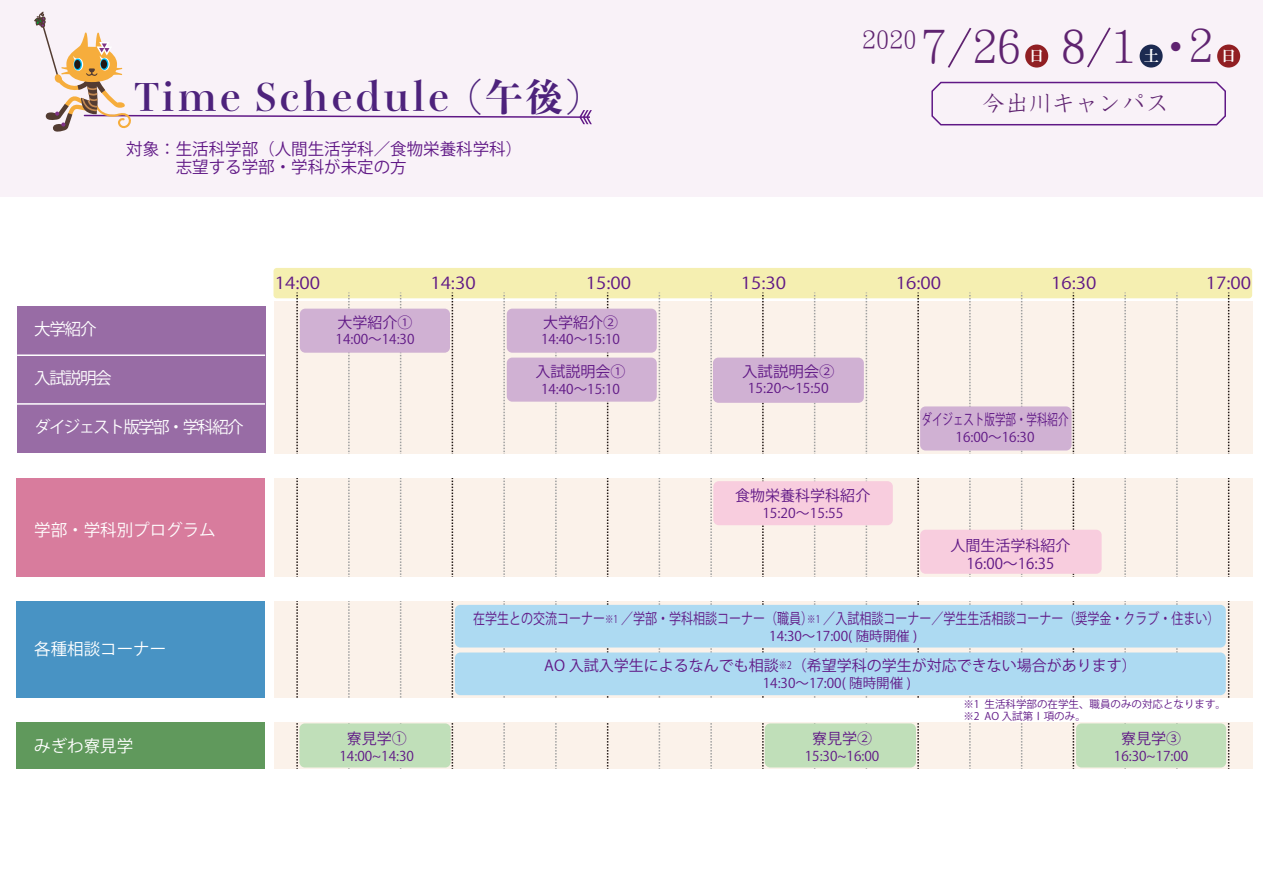
<style>
.page{position:relative;width:1263px;height:893px;background:#fff}
.page>*{position:absolute;margin:0;border:0;box-sizing:border-box;transform-origin:0 0}
.t1{font:45.45px "DF Kai Sho Md MP RKSJ H";color:#5f2370;scale:.85 1}
.t2{font:800 37.5px "Toppan Bunkyu Midashi Mincho Std N";letter-spacing:.075em;color:#4d227c}
.t3{font:24.6px "DF Kai Sho Md MP RKSJ H";color:#5f2370;scale:.89 1}
.t4{font:24.6px "DF Kyo Ka Sho W3 MP RKSJ H";letter-spacing:-.05em;color:#5f2370}
.t5{font:16.5px/18px "Koz Go Pro";color:#601886}
.t6{font:16.5px "Koz Go Pro";color:#601886;scale:1.13 1}
.t7{font:16.5px "Koz Go Pro";color:#fff}
.t8{font:16.5px "Koz Go Pro";letter-spacing:-.1em;color:#fff}
.t9{font:15.15px "HGS Mincho E";color:#fff}
.t10{font:15px/18px "Koz Go Pro";color:#601886;text-align:center}
.t11{font:15px "Koz Go Pro";color:#601886;scale:.8 1}
.t12{font:15px "Koz Go Pro";color:#601886;scale:.7 1}
.t13{font:13.5px "Koz Go Pro";color:#601886}
.t14{font:10.5px/12px "Koz Go Pro";color:#601886}
.s1{font-size:45.45px}
.s2{font-size:10.5px}
</style>
<div class="page">
<div style="left:17px;top:307px;width:248px;height:146px;background:#986ca5"></div>
<div style="left:16px;top:478px;width:248px;height:99px;background:#d87c9d"></div>
<div style="left:16px;top:601px;width:248px;height:97px;background:#4893c4"></div>
<div style="left:16px;top:720px;width:248px;height:49px;background:#60995c"></div>
<div style="left:273px;top:268px;width:979px;height:30px;background:#f5efb1;border-radius:3px"></div>
<div style="left:274px;top:301px;width:978px;height:468px;background:#faefe5"></div>
<svg style="left:296px;top:293px;width:2px;height:476px"></svg>
<svg style="left:348px;top:293px;width:2px;height:476px"></svg>
<svg style="left:400px;top:293px;width:1px;height:476px"></svg>
<svg style="left:503px;top:293px;width:2px;height:476px"></svg>
<svg style="left:555px;top:293px;width:2px;height:476px"></svg>
<svg style="left:607px;top:293px;width:1px;height:476px"></svg>
<svg style="left:659px;top:293px;width:1px;height:476px"></svg>
<svg style="left:710px;top:293px;width:2px;height:476px"></svg>
<svg style="left:969px;top:293px;width:2px;height:476px"></svg>
<svg style="left:917px;top:293px;width:2px;height:476px"></svg>
<svg style="left:814px;top:293px;width:1px;height:476px"></svg>
<svg style="left:866px;top:293px;width:1px;height:476px"></svg>
<svg style="left:1021px;top:293px;width:1px;height:476px"></svg>
<svg style="left:1073px;top:293px;width:1px;height:476px"></svg>
<svg style="left:1124px;top:293px;width:2px;height:476px"></svg>
<svg style="left:1176px;top:293px;width:2px;height:476px"></svg>
<svg style="left:1228px;top:293px;width:1px;height:476px"></svg>
<svg style="left:762px;top:293px;width:2px;height:476px"></svg>
<svg style="left:452px;top:293px;width:1px;height:476px"></svg>
<div style="left:0;top:454px;width:1261px;height:23px;background:#fff"></div>
<div style="left:0;top:577px;width:1261px;height:24px;background:#fff"></div>
<div style="left:0;top:698px;width:1261px;height:24px;background:#fff"></div>
<div style="left:300px;top:309px;width:150px;height:44px;background:#d0b1d3;border-radius:5px"></div>
<div style="left:507px;top:309px;width:150px;height:44px;background:#d0b1d3;border-radius:5px"></div>
<div style="left:507px;top:358px;width:150px;height:44px;background:#d0b1d3;border-radius:5px"></div>
<div style="left:713px;top:358px;width:151px;height:45px;background:#d0b1d3;border-radius:5px"></div>
<div style="left:765px;top:723px;width:151px;height:44px;background:#c0dfb9;border-radius:5px"></div>
<div style="left:920px;top:530px;width:181px;height:44px;background:#f8cdde;border-radius:5px"></div>
<div style="left:455px;top:652px;width:771px;height:43px;background:#addaf2;border-radius:5px"></div>
<div style="left:455px;top:605px;width:771px;height:42px;background:#addaf2;border-radius:5px"></div>
<div style="left:920px;top:406px;width:151px;height:44px;background:#d0b1d3;border-radius:5px"></div>
<div style="left:713px;top:481px;width:180px;height:44px;background:#f8cdde;border-radius:5px"></div>
<div style="left:299px;top:723px;width:152px;height:44px;background:#c0dfb9;border-radius:5px"></div>
<div style="left:1076px;top:723px;width:150px;height:44px;background:#c0dfb9;border-radius:5px"></div>
<div style="left:0;top:0;width:1263px;height:197px;background:#f9f2f8"></div>
<div style="left:1139px;top:45px;width:24px;height:23px;background:#1c2a51;border-radius:50%"></div>
<div style="left:1217px;top:45px;width:23px;height:23px;background:#911f23;border-radius:50%"></div>
<div style="left:1025px;top:45px;width:23px;height:23px;background:#911f23;border-radius:50%"></div>
<svg style="left:931px;top:81px;width:295px;height:45px"></svg>
<svg style="left:34px;top:11px;width:558px;height:121px"></svg>
<hr style="left:17px;top:354px;width:248px;height:2px;background:#fff">
<hr style="left:17px;top:403px;width:248px;height:2px;background:#fff">
<h2 class="t2" style="left:135px;top:68px;width:470px">Time Schedule （午後）</h2>
<p class="t5" style="left:126px;top:140px;width:397px">対象：生活科学部（人間生活学科／食物栄養科学科）　　　志望する学部・学科が未定の方</p>
<h3 class="t3" style="left:862px;top:27px;width:180px">2020 <span class="s1">7/26</span></h3>
<p class="t9" style="left:1029px;top:48px;width:17px">日</p>
<h1 class="t1" style="left:1061px;top:25px;width:180px">8/1 ・2</h1>
<p class="t9" style="left:1144px;top:48px;width:17px">土</p>
<p class="t9" style="left:1221px;top:48px;width:17px">日</p>
<h3 class="t4" style="left:981px;top:91px;width:189px">今出川キャンパス</h3>
<p class="t7" style="left:34px;top:319px;width:64px">大学紹介</p>
<p class="t7" style="left:34px;top:367px;width:79px">入試説明会</p>
<p class="t8" style="left:34px;top:416px;width:211px">ダイジェスト版学部・学科紹介</p>
<p class="t7" style="left:34px;top:520px;width:183px">学部・学科別プログラム</p>
<p class="t7" style="left:34px;top:638px;width:133px">各種相談コーナー</p>
<p class="t7" style="left:34px;top:736px;width:100px">みぎわ寮見学</p>
<p class="t6" style="left:275px;top:273px;width:42px">14:00</p>
<p class="t6" style="left:430px;top:273px;width:42px">14:30</p>
<p class="t6" style="left:586px;top:273px;width:42px">15:00</p>
<p class="t6" style="left:741px;top:273px;width:42px">15:30</p>
<p class="t6" style="left:896px;top:273px;width:42px">16:00</p>
<p class="t6" style="left:1051px;top:273px;width:42px">16:30</p>
<p class="t6" style="left:1206px;top:273px;width:42px">17:00</p>
<p class="t10" style="left:338px;top:313px;width:76px">大学紹介①</p>
<p class="t13" style="left:336px;top:331px;width:80px">14:00～14:30</p>
<p class="t10" style="left:347px;top:730px;width:61px">寮見学①</p>
<p class="t13" style="left:339px;top:747px;width:76px">14:00~14:30</p>
<p class="t10" style="left:543px;top:313px;width:76px">大学紹介②</p>
<p class="t13" style="left:541px;top:331px;width:80px">14:40～15:10</p>
<p class="t10" style="left:535px;top:363px;width:91px">入試説明会①</p>
<p class="t13" style="left:541px;top:380px;width:80px">14:40～15:10</p>
<p class="t10" style="left:742px;top:363px;width:94px">入試説明会②</p>
<p class="t13" style="left:748px;top:380px;width:82px">15:20～15:50</p>
<p class="t10" style="left:735px;top:487px;width:137px">食物栄養科学科紹介</p>
<p class="t13" style="left:762px;top:504px;width:82px">15:20～15:55</p>
<p class="t12" style="left:921px;top:410px;width:211px">ダイジェスト版学部・学科紹介</p>
<p class="t13" style="left:955px;top:428px;width:80px">16:00～16:30</p>
<p class="t10" style="left:950px;top:536px;width:121px">人間生活学科紹介<br>16:00～16:35</p>
<p class="t11" style="left:473px;top:609px;width:934px">在学生との交流コーナー<span class="s2">※1</span> ／学部・学科相談コーナー（職員）<span class="s2">※1</span> ／入試相談コーナー／学生生活相談コーナー（奨学金・クラブ・住まい）</p>
<p class="t13" style="left:769px;top:627px;width:150px">14:30～17:00( 随時開催 )</p>
<p class="t10" style="left:544px;top:657px;width:594px">AO 入試入学生によるなんでも相談<span class="s2">※2</span>（希望学科の学生が対応できない場合があります）</p>
<p class="t13" style="left:763px;top:674px;width:150px">14:30～17:00( 随時開催 )</p>
<p class="t10" style="left:812px;top:730px;width:61px">寮見学②</p>
<p class="t13" style="left:805px;top:747px;width:76px">15:30~16:00</p>
<p class="t14" style="left:963px;top:699px;width:264px">※1 生活科学部の在学生、職員のみの対応となります。※2 AO 入試第Ⅰ項のみ。</p>
<p class="t10" style="left:1121px;top:730px;width:61px">寮見学③</p>
<p class="t13" style="left:1114px;top:747px;width:76px">16:30~17:00</p>
</div>
